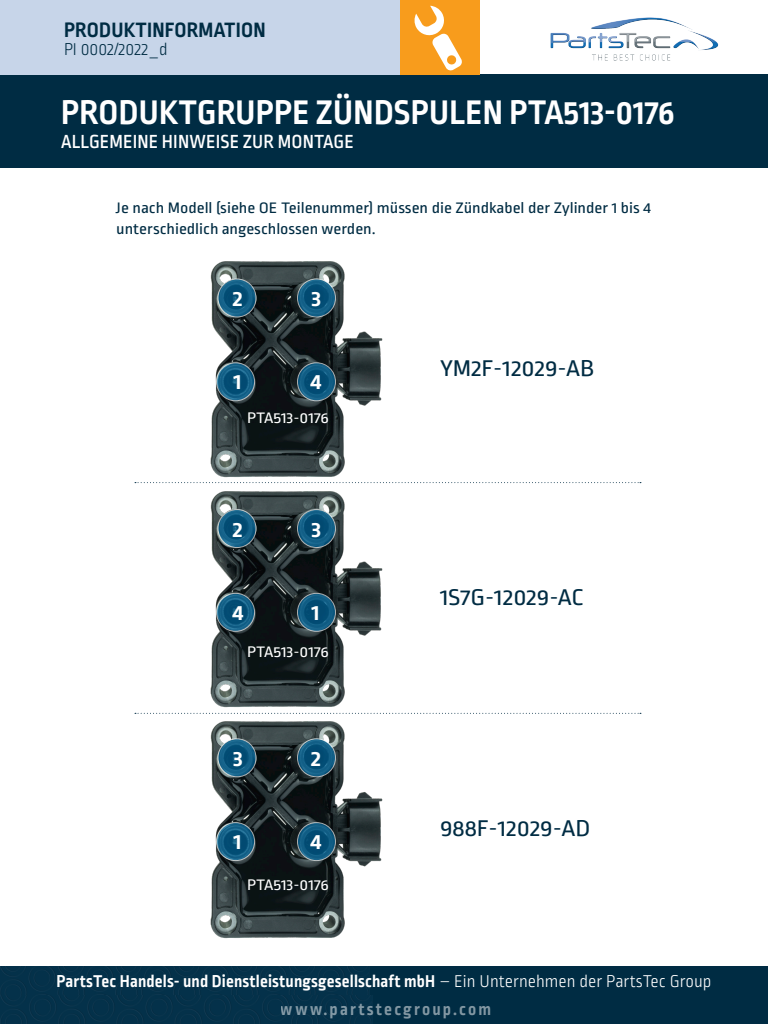
<style>
.page{position:relative;width:768px;height:1024px;background:#fff}
.page>*{position:absolute;margin:0;border:0;box-sizing:border-box;transform-origin:0 0}
.t1{font:700 36px "Ropa Sans Pro";letter-spacing:.01em;color:#fff}
.Aufzählung_regular{font:24px "Ropa Sans Pro";color:#002c43;scale:1.1 1}
.Beschreibung{font:700 23px "Ropa Sans Pro";color:#fff;scale:1.1 1}
.t2{font:700 21.9px "Ropa Sans Pro";letter-spacing:.01em;color:#002c43}
.t3{font:500 20px "Ropa Sans Pro";letter-spacing:.01em;color:#fff}
.t4{font:700 18.2px "Ropa Sans Pro";letter-spacing:.12em;color:#fff}
.Fußzeile{font:700 18px "Ropa Sans Pro";letter-spacing:.01em;color:#fff}
.t5{font:300 18px "Ropa Sans Pro";color:#002c43}
.Beschreibung-2{font:16px/21px "Ropa Sans Pro";color:#002c43;scale:1.1 1}
.Beschreibung-3{font:16px "Ropa Sans Pro";color:#fff;scale:1.1 1}
.s1{font-weight:300}
</style>
<div class="page">
<div style="left:0;top:966px;width:768px;height:28px;background:#002c43"></div>
<img style="left:0;top:966px;width:370px;height:28px">
<div style="left:0;top:996px;width:768px;height:28px;background:#002c43"></div>
<img style="left:0;top:996px;width:373px;height:28px">
<div style="left:0;top:74px;width:768px;height:94px;background:#002c43"></div>
<div style="left:0;top:0;width:480px;height:74px;background:#c7d5e9"></div>
<img style="left:197px;top:261px;width:190px;height:678px">
<svg style="left:218px;top:279px;width:38px;height:38px"></svg>
<div style="left:218px;top:278px;width:38px;height:40px;border:1px solid #fff;border-radius:50%"></div>
<svg style="left:218px;top:510px;width:38px;height:38px"></svg>
<div style="left:218px;top:509px;width:38px;height:39px;border:1px solid #fff;border-radius:50%"></div>
<svg style="left:218px;top:739px;width:38px;height:38px"></svg>
<div style="left:218px;top:738px;width:38px;height:39px;border:1px solid #fff;border-radius:50%"></div>
<svg style="left:298px;top:279px;width:38px;height:38px"></svg>
<div style="left:297px;top:278px;width:39px;height:40px;border:1px solid #fff;border-radius:50%"></div>
<svg style="left:298px;top:510px;width:38px;height:38px"></svg>
<div style="left:297px;top:509px;width:39px;height:39px;border:1px solid #fff;border-radius:50%"></div>
<svg style="left:298px;top:739px;width:38px;height:38px"></svg>
<div style="left:297px;top:738px;width:39px;height:39px;border:1px solid #fff;border-radius:50%"></div>
<svg style="left:217px;top:363px;width:38px;height:38px"></svg>
<div style="left:216px;top:362px;width:39px;height:39px;border:1px solid #fff;border-radius:50%"></div>
<svg style="left:217px;top:593px;width:38px;height:38px"></svg>
<div style="left:216px;top:593px;width:39px;height:39px;border:1px solid #fff;border-radius:50%"></div>
<svg style="left:217px;top:823px;width:38px;height:38px"></svg>
<div style="left:216px;top:822px;width:39px;height:39px;border:1px solid #fff;border-radius:50%"></div>
<svg style="left:298px;top:363px;width:38px;height:38px"></svg>
<div style="left:297px;top:362px;width:39px;height:39px;border:1px solid #fff;border-radius:50%"></div>
<svg style="left:298px;top:593px;width:38px;height:38px"></svg>
<div style="left:297px;top:593px;width:39px;height:39px;border:1px solid #fff;border-radius:50%"></div>
<svg style="left:298px;top:823px;width:38px;height:38px"></svg>
<div style="left:297px;top:822px;width:39px;height:39px;border:1px solid #fff;border-radius:50%"></div>
<svg style="left:135px;top:482px;width:506px;height:1px"></svg>
<svg style="left:135px;top:713px;width:506px;height:1px"></svg>
<div style="left:400px;top:0;width:80px;height:74px;background:#f89c1c"></div>
<svg style="left:414px;top:6px;width:48px;height:65px"></svg>
<img style="left:550px;top:17px;width:169px;height:44px">
<p class="t2" style="left:64px;top:17px;width:203px">PRODUKTINFORMATION</p>
<p class="t5" style="left:64px;top:40px;width:105px">PI 0002/2022_d</p>
<p class="t1" style="left:61px;top:92px;width:615px">PRODUKTGRUPPE ZÜNDSPULEN PTA513-0176</p>
<p class="t3" style="left:61px;top:131px;width:294px">ALLGEMEINE HINWEISE ZUR MONTAGE</p>
<p class="Beschreibung-2" style="left:116px;top:198px;width:488px">Je nach Modell (siehe OE Teilenummer) müssen die Zündkabel der Zylinder 1 bis 4 unterschiedlich angeschlossen werden.</p>
<p class="Beschreibung" style="left:233px;top:286px;width:10px">2</p>
<p class="Beschreibung" style="left:233px;top:369px;width:9px">1</p>
<p class="Beschreibung" style="left:311px;top:286px;width:10px">3</p>
<p class="Beschreibung" style="left:311px;top:369px;width:11px">4</p>
<p class="Beschreibung-3" style="left:247px;top:409px;width:76px">PTA513-0176</p>
<p class="Beschreibung" style="left:233px;top:516px;width:10px">2</p>
<p class="Beschreibung" style="left:232px;top:599px;width:11px">4</p>
<p class="Beschreibung" style="left:311px;top:516px;width:10px">3</p>
<p class="Beschreibung" style="left:312px;top:599px;width:9px">1</p>
<p class="Beschreibung-3" style="left:247px;top:643px;width:76px">PTA513-0176</p>
<p class="Beschreibung" style="left:233px;top:745px;width:10px">3</p>
<p class="Beschreibung" style="left:233px;top:828px;width:9px">1</p>
<p class="Beschreibung" style="left:311px;top:745px;width:10px">2</p>
<p class="Beschreibung" style="left:311px;top:828px;width:11px">4</p>
<p class="Beschreibung-3" style="left:247px;top:876px;width:76px">PTA513-0176</p>
<p class="Aufzählung_regular" style="left:440px;top:356px;width:142px">YM2F-12029-AB</p>
<p class="Aufzählung_regular" style="left:440px;top:585px;width:132px">1S7G-12029-AC</p>
<p class="Aufzählung_regular" style="left:440px;top:815px;width:138px">988F-12029-AD</p>
<p class="Fußzeile" style="left:56px;top:971px;width:657px">PartsTec Handels- und Dienstleistungsgesellschaft mbH <span class="s1">– Ein Unternehmen der PartsTec Group</span></p>
<p class="t4" style="left:281px;top:999px;width:212px">www.partstecgroup.com</p>
</div>
